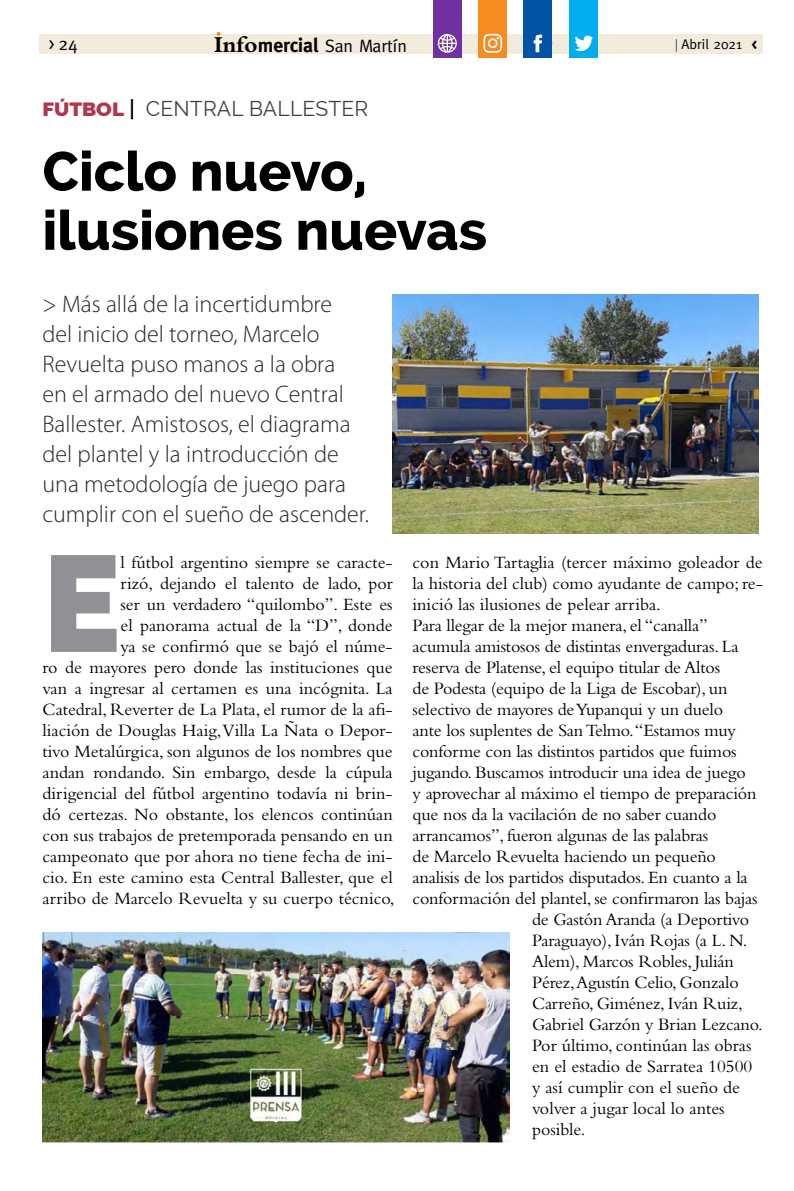
<style>
.page{position:relative;width:794px;height:1191px;background:#fff}
.page>*{position:absolute;margin:0;border:0;box-sizing:border-box;transform-origin:0 0}
.t1{font:900 136.3px "Raleway";color:#8f9194;scale:.95 1}
.t2{font:800 55px/59px "Raleway";color:#000}
.t3{font:300 24px/30px "Myriad Pro";color:#292829}
.t4{font:21px "Raleway";letter-spacing:.01em;color:#414042}
.t5{font:900 19px "Raleway";color:#af374c;scale:1.08 1}
.t6{font:18px/21px "Bembo";color:#000;text-align:right}
.t7{font:18px "Meta";color:#000}
.t8{font:17.8px "Meta";color:#000}
.t9{font:14px "Meta Plus Normal";color:#000}
.s1{font-family:"Bembo";font-weight:700;font-size:23.8px}
.s2{font-weight:700;font-size:19.8px}
.s3{font-family:"Times New Roman"}
.s4{font-family:"Meta"}
.s5{font-family:"Meta";font-weight:700}
</style>
<div class="page">
<div style="left:40px;top:35px;width:723px;height:19px;background:#f2eada"></div>
<svg style="left:216px;top:32px;width:4px;height:4px"></svg>
<div style="left:478px;top:0;width:29px;height:58px;background:#f68b1f"></div>
<svg style="left:483px;top:33px;width:20px;height:20px"></svg>
<div style="left:524px;top:0;width:28px;height:58px;background:#0053a5"></div>
<svg style="left:533px;top:34px;width:10px;height:19px"></svg>
<div style="left:569px;top:0;width:28px;height:58px;background:#00aeef"></div>
<svg style="left:575px;top:35px;width:18px;height:16px"></svg>
<div style="left:433px;top:0;width:28px;height:58px;background:#7030a0"></div>
<svg style="left:438px;top:34px;width:19px;height:19px"></svg>
<div style="left:131px;top:99px;width:2px;height:20px;border:1px solid #000"></div>
<img style="left:43px;top:932px;width:466px;height:210px">
<img style="left:393px;top:295px;width:365px;height:238px">
<p class="t7" style="left:49px;top:34px;width:30px">&gt; 24</p>
<p class="t8" style="left:214px;top:36px;width:194px"><span class="s1">Info</span><span class="s2">mercial</span> San Martín</p>
<p class="t9" style="left:675px;top:37px;width:83px"><span class="s3">|</span> Abril <span class="s4">2021</span> <span class="s5">&lt;</span></p>
<p class="t5" style="left:43px;top:98px;width:39px">Fútbol</p>
<p class="t4" style="left:146px;top:96px;width:30px">CENTRA</p>
<p class="t4" style="left:231px;top:96px;width:85px">L BALLESTER</p>
<h2 class="t2" style="left:43px;top:142px;width:446px">Ciclo nuevo, ilusiones nuevas</h2>
<p class="t3" style="left:43px;top:288px;width:328px">&gt; Más allá de la incertidumbre<br>del inicio del torneo, Marcelo<br>Revuelta puso manos a la obra<br>en el armado del nuevo Central<br>Ballester. Amistosos, el diagrama del plantel y la introducción de una metodología de juego para cumplir con el sueño de ascender.</p>
<h1 class="t1" style="left:43px;top:525px;width:83px">E</h1>
<p class="t6" style="left:43px;top:551px;width:353px">l fútbol argentino siempre se caracte-<br>rizó, dejando el talento de lado, por<br>ser un verdadero “quilombo”. Este es<br>el panorama actual de la “D”, donde<br>ya se confirmó que se bajó el núme-<br>ro de mayores pero donde las instituciones que van a ingresar al certamen es una incógnita. La Catedral, Reverter de La Plata, el rumor de la afi&shy;liación de Douglas Haig,Villa La Ñata o Depor&shy;tivo Metalúrgica, son algunos de los nombres que andan rondando. Sin embargo, desde la cúpula dirigencial del fútbol argentino todavía ni brin&shy;dó certezas. No obstante, los elencos continúan con sus trabajos de pretemporada pensando en un campeonato que por ahora no tiene fecha de ini&shy;cio. En este camino esta Central Ballester, que el arribo de Marcelo Revuelta y su cuerpo técnico,</p>
<p class="t6" style="left:412px;top:551px;width:352px">con Mario Tartaglia (tercer máximo goleador de</p>
<p class="t6" style="left:412px;top:572px;width:352px">la historia del club) como ayudante de campo; re-</p>
<p class="t6" style="left:412px;top:593px;width:250px">inició las ilusiones de pelear arriba.</p>
<p class="t6" style="left:412px;top:614px;width:296px">Para llegar de la mejor manera, el “canalla”</p>
<p class="t6" style="left:412px;top:635px;width:328px">acumula amistosos de distintas envergaduras. La</p>
<p class="t6" style="left:412px;top:656px;width:309px">reserva de Platense, el equipo titular de Altos</p>
<p class="t6" style="left:412px;top:677px;width:316px">de Podesta (equipo de la Liga de Escobar), un</p>
<p class="t6" style="left:412px;top:698px;width:312px">selectivo de mayores de Yupanqui y un duelo</p>
<p class="t6" style="left:412px;top:719px;width:325px">ante los suplentes de San Telmo.“Estamos muy</p>
<p class="t6" style="left:412px;top:740px;width:325px">conforme con las distintos partidos que fuimos</p>
<p class="t6" style="left:412px;top:761px;width:335px">jugando. Buscamos introducir una idea de juego</p>
<p class="t6" style="left:412px;top:782px;width:345px">y aprovechar al máximo el tiempo de preparación</p>
<p class="t6" style="left:412px;top:803px;width:305px">que nos da la vacilación de no saber cuando</p>
<p class="t6" style="left:412px;top:824px;width:297px">arrancamos”, fueron algunas de las palabras</p>
<p class="t6" style="left:412px;top:845px;width:305px">de Marcelo Revuelta haciendo un pequeño</p>
<p class="t6" style="left:412px;top:866px;width:336px">analisis de los partidos disputados. En cuanto a la</p>
<p class="t6" style="left:412px;top:887px;width:346px">conformación del plantel, se confirmaron las bajas</p>
<p class="t6" style="left:532px;top:908px;width:218px">de Gastón Aranda (a Deportivo</p>
<p class="t6" style="left:532px;top:929px;width:217px">Paraguayo), Iván Rojas (a L. N.</p>
<p class="t6" style="left:532px;top:950px;width:203px">Alem), Marcos Robles, Julián</p>
<p class="t6" style="left:532px;top:971px;width:208px">Pérez, Agustín Celio, Gonzalo</p>
<p class="t6" style="left:532px;top:992px;width:212px">Carreño, Giménez, Iván Ruiz,</p>
<p class="t6" style="left:532px;top:1013px;width:232px">Gabriel Garzón y Brian Lezcano.</p>
<p class="t6" style="left:532px;top:1034px;width:221px">Por último, continúan las obras</p>
<p class="t6" style="left:532px;top:1055px;width:222px">en el estadio de Sarratea 10500</p>
<p class="t6" style="left:532px;top:1076px;width:210px">y así cumplir con el sueño de</p>
<p class="t6" style="left:532px;top:1097px;width:194px">volver a jugar local lo antes</p>
<p class="t6" style="left:532px;top:1118px;width:55px">posible.</p>
</div>
